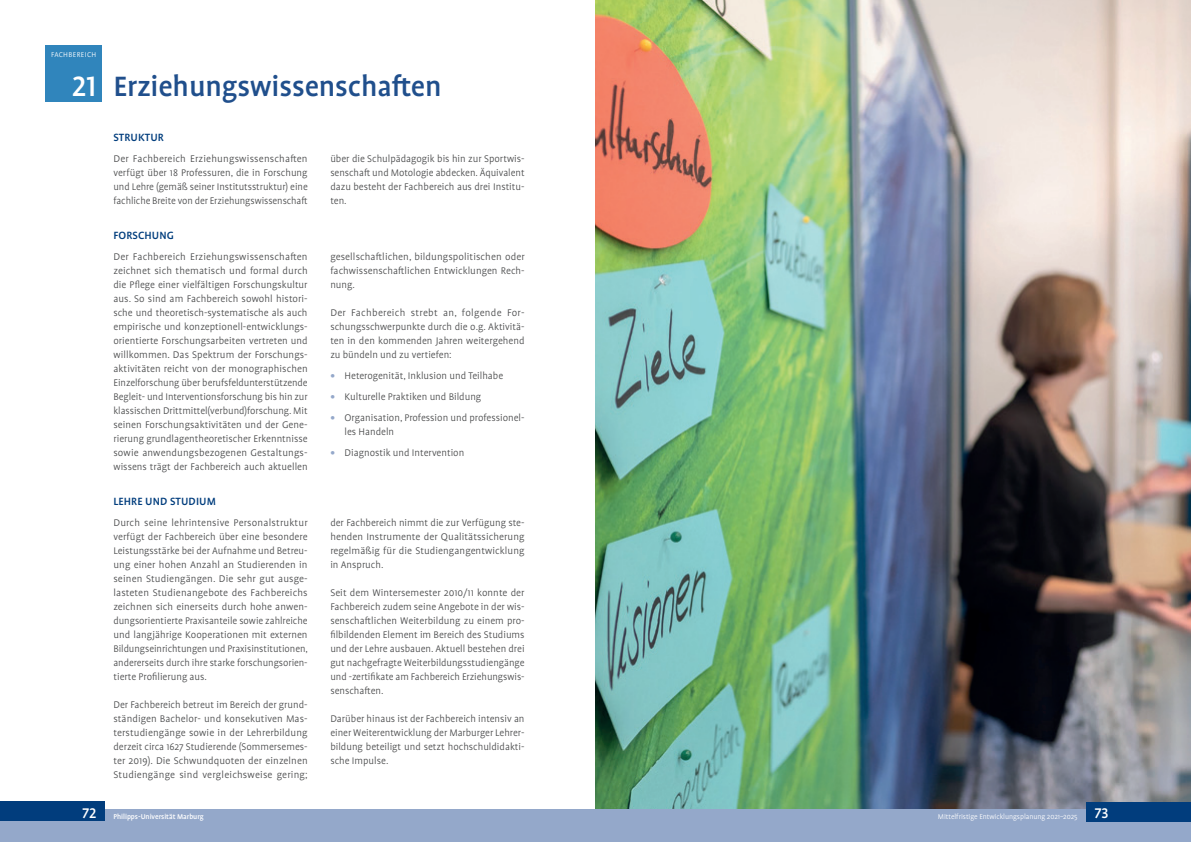
<style>
.page{position:relative;width:1191px;height:842px;background:#fff}
.page>*{position:absolute;margin:0;border:0;box-sizing:border-box;transform-origin:0 0}
.t1{font:500 32px "Profile Pro";letter-spacing:-.005em;color:#204f8c}
.t2{font:500 32px "Profile Pro";color:#fff}
.t3{font:500 12px "Profile Pro";letter-spacing:.01em;color:#013d7d}
.t4{font:300 11px/14px "Profile Pro";color:#4b4c4d;text-align:justify}
.t5{font:300 8px "Profile Pro";letter-spacing:-.005em;color:#fff}
.t6{font:500 8px "Profile Pro";letter-spacing:-.005em;color:#fff}
.t7{font:300 8px "Profile Pro";letter-spacing:.05em;color:#fff}
.s1{font-weight:700;color:#94a8ca}
.s2{font-size:16px}
.s3{font-weight:500;font-size:16px}
</style>
<div class="page">
<img style="left:595px;top:0;width:596px;height:809px">
<div style="left:45px;top:45px;width:57px;height:57px;background:#3085bc"></div>
<div style="left:0;top:809px;width:1191px;height:33px;background:#94a8ca"></div>
<div style="left:1086px;top:801px;width:105px;height:20px;background:#013d7d"></div>
<div style="left:0;top:801px;width:105px;height:20px;background:#013d7d"></div>
<p class="t7" style="left:51px;top:51px;width:47px">FACHBEREICH</p>
<h1 class="t2" style="left:72px;top:68px;width:26px">21</h1>
<h1 class="t1" style="left:113px;top:68px;width:330px">Erziehungswissenschaften</h1>
<p class="t3" style="left:113px;top:130px;width:52px">STRUKTUR</p>
<p class="t4" style="left:113px;top:152px;width:196px">Der Fachbereich Erziehungswissenschaften verfügt über 18 Professuren, die in Forschung und Lehre (gemäß seiner Institutsstruktur) eine fachliche Breite von der Erziehungswissenschaft</p>
<p class="t4" style="left:330px;top:152px;width:196px">über die Schulpädagogik bis hin zur Sportwis&shy;senschaft und Motologie abdecken. Äquivalent dazu besteht der Fachbereich aus drei Institu&shy;ten.</p>
<p class="t3" style="left:113px;top:228px;width:62px">FORSCHUNG</p>
<p class="t4" style="left:113px;top:250px;width:196px">Der Fachbereich Erziehungswissenschaften zeichnet sich thematisch und formal durch die Pflege einer vielfältigen Forschungskultur aus. So sind am Fachbereich sowohl histori&shy;sche und theoretisch-systematische als auch empirische und konzeptionell-entwicklungs&shy;orientierte Forschungsarbeiten vertreten und willkommen. Das Spektrum der Forschungs&shy;aktivitäten reicht von der monographischen Einzelforschung über berufsfeldunterstützende Begleit- und Interventionsforschung bis hin zur klassischen Drittmittel(verbund)forschung. Mit seinen Forschungsaktivitäten und der Gene&shy;rierung grundlagentheoretischer Erkenntnisse sowie anwendungsbezogenen Gestaltungs&shy;wissens trägt der Fachbereich auch aktuellen</p>
<p class="t4" style="left:330px;top:250px;width:196px">gesellschaftlichen, bildungspolitischen oder fachwissenschaftlichen Entwicklungen Rech&shy;nung.</p>
<p class="t4" style="left:330px;top:306px;width:196px">Der Fachbereich strebt an, folgende For&shy;schungsschwerpunkte durch die o.g. Aktivitä&shy;ten in den kommenden Jahren weitergehend zu bündeln und zu vertiefen:</p>
<p class="t4" style="left:330px;top:369px;width:174px"><span class="s1">•</span> Heterogenität, Inklusion und Teilhabe</p>
<p class="t4" style="left:330px;top:390px;width:152px"><span class="s1">•</span> Kulturelle Praktiken und Bildung</p>
<p class="t4" style="left:344px;top:411px;width:181px;text-indent:-14px"><span class="s1">•</span> Organisation, Profession und professionel&shy;les Handeln</p>
<p class="t4" style="left:330px;top:446px;width:135px"><span class="s1">•</span> Diagnostik und Intervention</p>
<p class="t3" style="left:113px;top:494px;width:104px">LEHRE UND STUDIUM</p>
<p class="t4" style="left:113px;top:516px;width:196px">Durch seine lehrintensive Personalstruktur verfügt der Fachbereich über eine besondere Leistungsstärke bei der Aufnahme und Betreu&shy;ung einer hohen Anzahl an Studierenden in seinen Studiengängen. Die sehr gut ausge&shy;lasteten Studienangebote des Fachbereichs zeichnen sich einerseits durch hohe anwen&shy;dungsorientierte Praxisanteile sowie zahlreiche und langjährige Kooperationen mit externen Bildungseinrichtungen und Praxisinstitutionen, andererseits durch ihre starke forschungsorien&shy;tierte Profilierung aus.</p>
<p class="t4" style="left:113px;top:698px;width:196px">Der Fachbereich betreut im Bereich der grund&shy;ständigen Bachelor- und konsekutiven Mas&shy;terstudiengänge sowie in der Lehrerbildung derzeit circa 1627 Studierende (Sommersemes&shy;ter 2019). Die Schwundquoten der einzelnen Studiengänge sind vergleichsweise gering;</p>
<p class="t4" style="left:330px;top:516px;width:196px">der Fachbereich nimmt die zur Verfügung ste&shy;henden Instrumente der Qualitätssicherung regelmäßig für die Studiengangentwicklung in Anspruch.</p>
<p class="t4" style="left:330px;top:586px;width:196px">Seit dem Wintersemester 2010/11 konnte der Fachbereich zudem seine Angebote in der wis&shy;senschaftlichen Weiterbildung zu einem pro&shy;filbildenden Element im Bereich des Studiums und der Lehre ausbauen. Aktuell bestehen drei gut nachgefragte Weiterbildungsstudiengänge und -zertifikate am Fachbereich Erziehungswis&shy;senschaften.</p>
<p class="t4" style="left:330px;top:712px;width:196px">Darüber hinaus ist der Fachbereich intensiv an einer Weiterentwicklung der Marburger Lehrer&shy;bildung beteiligt und setzt hochschuldidakti&shy;sche Impulse.</p>
<p class="t6" style="left:82px;top:812px;width:123px"><span class="s2">72</span> Philipps-Universität Marburg</p>
<p class="t5" style="left:938px;top:812px;width:172px">Mittelfristige Entwicklungsplanung 2021–2025 <span class="s3">73</span></p>
</div>
